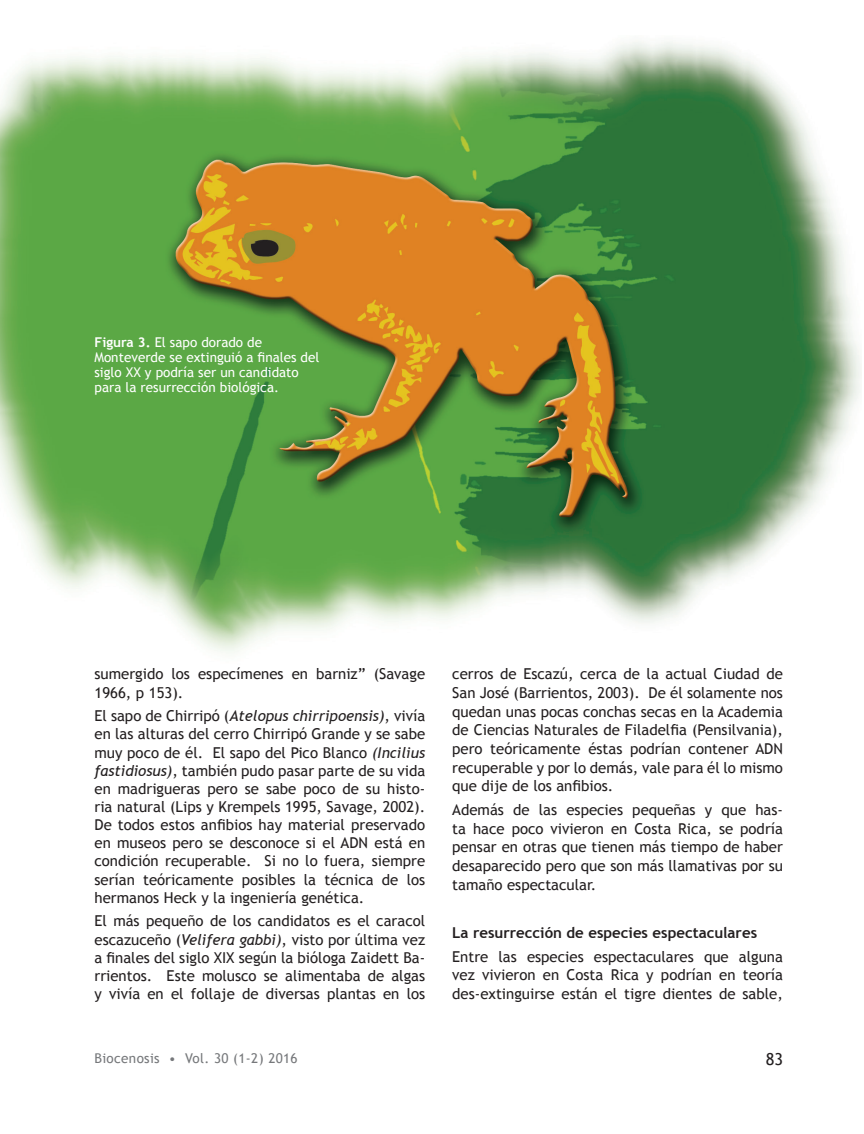
<style>
.page{position:relative;width:864px;height:1134px;background:#fff}
.page>*{position:absolute;margin:0;border:0;box-sizing:border-box;transform-origin:0 0}
.t1{font:16.5px "Trebuchet MS";color:#231f20}
._01A-TEXTO_NORMAL{font:15px/18.1px "Trebuchet MS";color:#231f20;text-align:justify}
._01A-TEXTO_NORMAL-2{font:700 15px "Trebuchet MS";color:#231f20}
._09-Pie_de_figura{font:13.5px/15px "Trebuchet MS";color:#fff}
.t2{font:13.5px "Trebuchet MS";letter-spacing:.025em;color:#76787b}
.s1{font-weight:700}
.s2{font-style:italic}
</style>
<div class="page">
<img style="left:0;top:41px;width:861px;height:612px">
<p class="_09-Pie_de_figura" style="left:94px;top:335px;width:226px"><span class="s1">Figura 3.</span> El sapo dorado de<br>Monteverde se extinguió a finales del siglo XX y podría ser un candidato para la resurrección biológica.</p>
<p class="_01A-TEXTO_NORMAL" style="left:94px;top:665px;width:332px">sumergido los especímenes en barniz” (Savage<br>1966, p 153).</p>
<p class="_01A-TEXTO_NORMAL" style="left:94px;top:707px;width:332px">El sapo de Chirripó (<span class="s2">Atelopus chirripoensis)</span>, vivía en las alturas del cerro Chirripó Grande y se sabe muy poco de él. El sapo del Pico Blanco <span class="s2">(Incilius fastidiosus)</span>, también pudo pasar parte de su vida en madrigueras pero se sabe poco de su histo&shy;ria natural (Lips y Krempels 1995, Savage, 2002).<br>De todos estos anfibios hay material preservado en museos pero se desconoce si el ADN está en condición recuperable. Si no lo fuera, siempre serían teóricamente posibles la técnica de los hermanos Heck y la ingeniería genética.</p>
<p class="_01A-TEXTO_NORMAL" style="left:94px;top:912px;width:332px">El más pequeño de los candidatos es el caracol escazuceño (<span class="s2">Velifera gabbi)</span>, visto por última vez a finales del siglo XIX según la bióloga Zaidett Ba&shy;rrientos. Este molusco se alimentaba de algas y vivía en el follaje de diversas plantas en los</p>
<p class="_01A-TEXTO_NORMAL" style="left:452px;top:665px;width:332px;line-height:18.6px">cerros de Escazú, cerca de la actual Ciudad de San José (Barrientos, 2003). De él solamente nos quedan unas pocas conchas secas en la Academia de Ciencias Naturales de Filadelfia (Pensilvania), pero teóricamente éstas podrían contener ADN recuperable y por lo demás, vale para él lo mismo que dije de los anfibios.</p>
<p class="_01A-TEXTO_NORMAL" style="left:452px;top:801px;width:332px;line-height:18.6px">Además de las especies pequeñas y que has&shy;ta hace poco vivieron en Costa Rica, se podría pensar en otras que tienen más tiempo de haber desaparecido pero que son más llamativas por su tamaño espectacular.</p>
<p class="_01A-TEXTO_NORMAL-2" style="left:452px;top:923px;width:306px">La resurrección de especies espectaculares</p>
<p class="_01A-TEXTO_NORMAL" style="left:452px;top:947px;width:332px;line-height:18.6px">Entre las especies espectaculares que alguna vez vivieron en Costa Rica y podrían en teoría des-extinguirse están el tigre dientes de sable,</p>
<p class="t2" style="left:94px;top:1050px;width:205px">Biocenosis • Vol. 30 (1-2) 2016</p>
<p class="t1" style="left:766px;top:1049px;width:19px">83</p>
</div>
